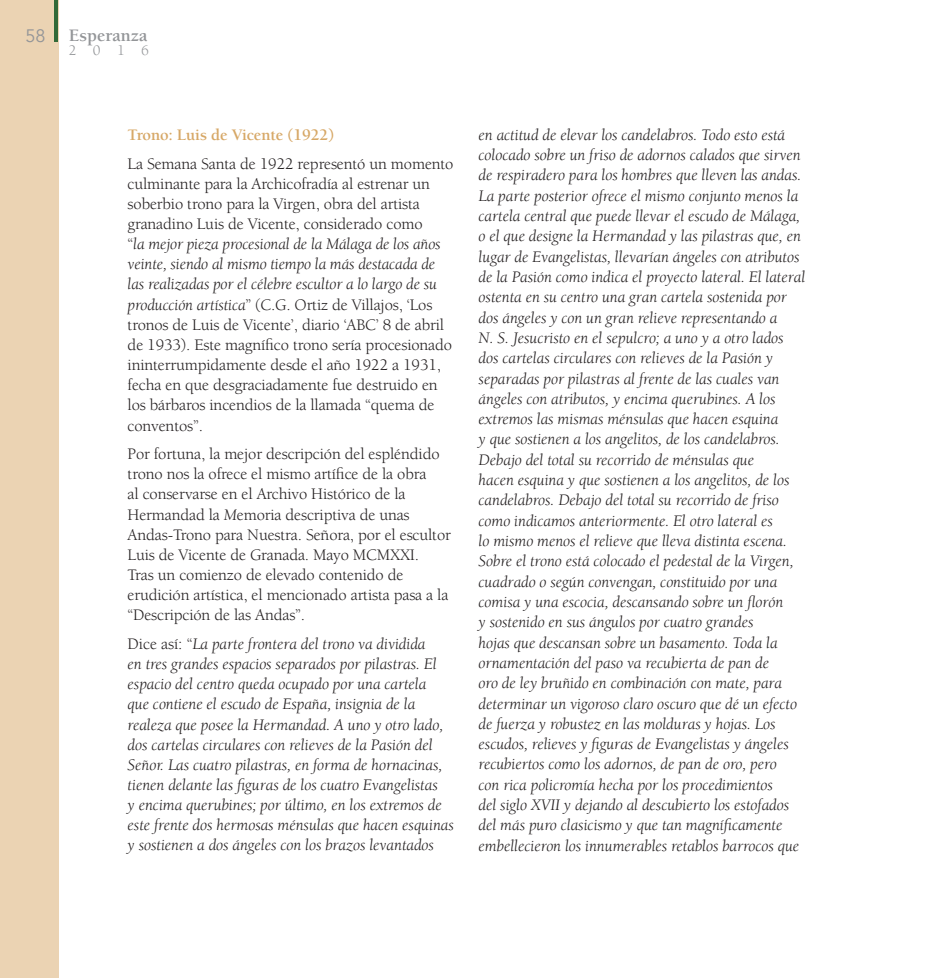
<style>
.page{position:relative;width:936px;height:978px;background:#fff}
.page>*{position:absolute;margin:0;border:0;box-sizing:border-box;transform-origin:0 0}
.t1{font:700 18px "Berkeley";color:#939598}
.t2{font:18px "Avenir";color:#939598}
.t3{font:italic 16.5px/20.2px "Berkeley";letter-spacing:-.005em;color:#231f20}
.t4{font:16.5px/20.1px "Berkeley";letter-spacing:-.01em;color:#231f20}
.t5{font:700 16.5px "Berkeley";letter-spacing:-.01em;color:#d7a867}
.t6{font:15px "Berkeley";color:#939598}
.s1{font-style:italic}
.s2{font-style:normal}
</style>
<div class="page">
<div style="left:0;top:0;width:58px;height:978px;background:#ebd3b3"></div>
<hr style="left:54px;top:0;width:4px;height:42px;background:#326939">
<p class="t2" style="left:26px;top:25px;width:22px">58</p>
<p class="t1" style="left:69px;top:26px;width:80px">Esperanza</p>
<p class="t6" style="left:69px;top:43px;width:81px">2016</p>
<p class="t5" style="left:128px;top:126px;width:208px">Trono: Luis de Vicente (1922)</p>
<p class="t4" style="left:128px;top:154px;width:327px">La Semana Santa de 1922 representó un momento culminante para la Archicofradía al estrenar un soberbio trono para la Virgen, obra del artista granadino Luis de Vicente, considerado como<br>“<span class="s1">la mejor pieza procesional de la Málaga de los años veinte, siendo al mismo tiempo la más destacada de las realizadas por el célebre escultor a lo largo de su producción artística</span>” (C.G. Ortiz de Villajos, ‘Los tronos de Luis de Vicente’, diario ‘ABC’ 8 de abril de 1933). Este magnífico trono sería procesionado ininterrumpidamente desde el año 1922 a 1931, fecha en que desgraciadamente fue destruido en los bárbaros incendios de la llamada “quema de conventos”.</p>
<p class="t4" style="left:128px;top:444px;width:325px">Por fortuna, la mejor descripción del espléndido trono nos la ofrece el mismo artífice de la obra<br>al conservarse en el Archivo Histórico de la Hermandad la <span class="s1">M</span>emoria descriptiva de unas Andas-Trono para Nuestra. Señora, por el escultor Luis de Vicente de Granada. Mayo MCMXXI.<br>Tras un comienzo de elevado contenido de erudición artística, el mencionado artista pasa a la “Descripción de las Andas”.</p>
<p class="t3" style="left:128px;top:634px;width:328px"><span class="s2">Dice así: “</span>La parte frontera del trono va dividida<br>en tres grandes espacios separados por pilastras. El espacio del centro queda ocupado por una cartela<br>que contiene el escudo de España, insignia de la realeza que posee la Hermandad. A uno y otro lado, dos cartelas circulares con relieves de la Pasión del Señor. Las cuatro pilastras, en forma de hornacinas, tienen delante las figuras de los cuatro Evangelistas<br>y encima querubines; por último, en los extremos de este frente dos hermosas ménsulas que hacen esquinas y sostienen a dos ángeles con los brazos levantados</p>
<p class="t3" style="left:478px;top:125px;width:328px">en actitud de elevar los candelabros. Todo esto está colocado sobre un friso de adornos calados que sirven de respiradero para los hombres que lleven las andas.<br>La parte posterior ofrece el mismo conjunto menos la cartela central que puede llevar el escudo de Málaga, o el que designe la Hermandad y las pilastras que, en lugar de Evangelistas, llevarían ángeles con atributos de la Pasión como indica el proyecto lateral. El lateral ostenta en su centro una gran cartela sostenida por dos ángeles y con un gran relieve representando a<br>N. S. Jesucristo en el sepulcro; a uno y a otro lados dos cartelas circulares con relieves de la Pasión y separadas por pilastras al frente de las cuales van ángeles con atributos, y encima querubines. A los extremos las mismas ménsulas que hacen esquina<br>y que sostienen a los angelitos, de los candelabros.<br>Debajo del total su recorrido de ménsulas que<br>hacen esquina y que sostienen a los angelitos, de los candelabros. Debajo del total su recorrido de friso como indicamos anteriormente. El otro lateral es<br>lo mismo menos el relieve que lleva distinta escena.<br>Sobre el trono está colocado el pedestal de la Virgen, cuadrado o según convengan, constituido por una comisa y una escocia, descansando sobre un florón<br>y sostenido en sus ángulos por cuatro grandes<br>hojas que descansan sobre un basamento. Toda la ornamentación del paso va recubierta de pan de<br>oro de ley bruñido en combinación con mate, para determinar un vigoroso claro oscuro que dé un efecto de fuerza y robustez en las molduras y hojas. Los escudos, relieves y figuras de Evangelistas y ángeles recubiertos como los adornos, de pan de oro, pero<br>con rica policromía hecha por los procedimientos<br>del siglo XVII y dejando al descubierto los estofados del más puro clasicismo y que tan magníficamente embellecieron los innumerables retablos barrocos que</p>
</div>
